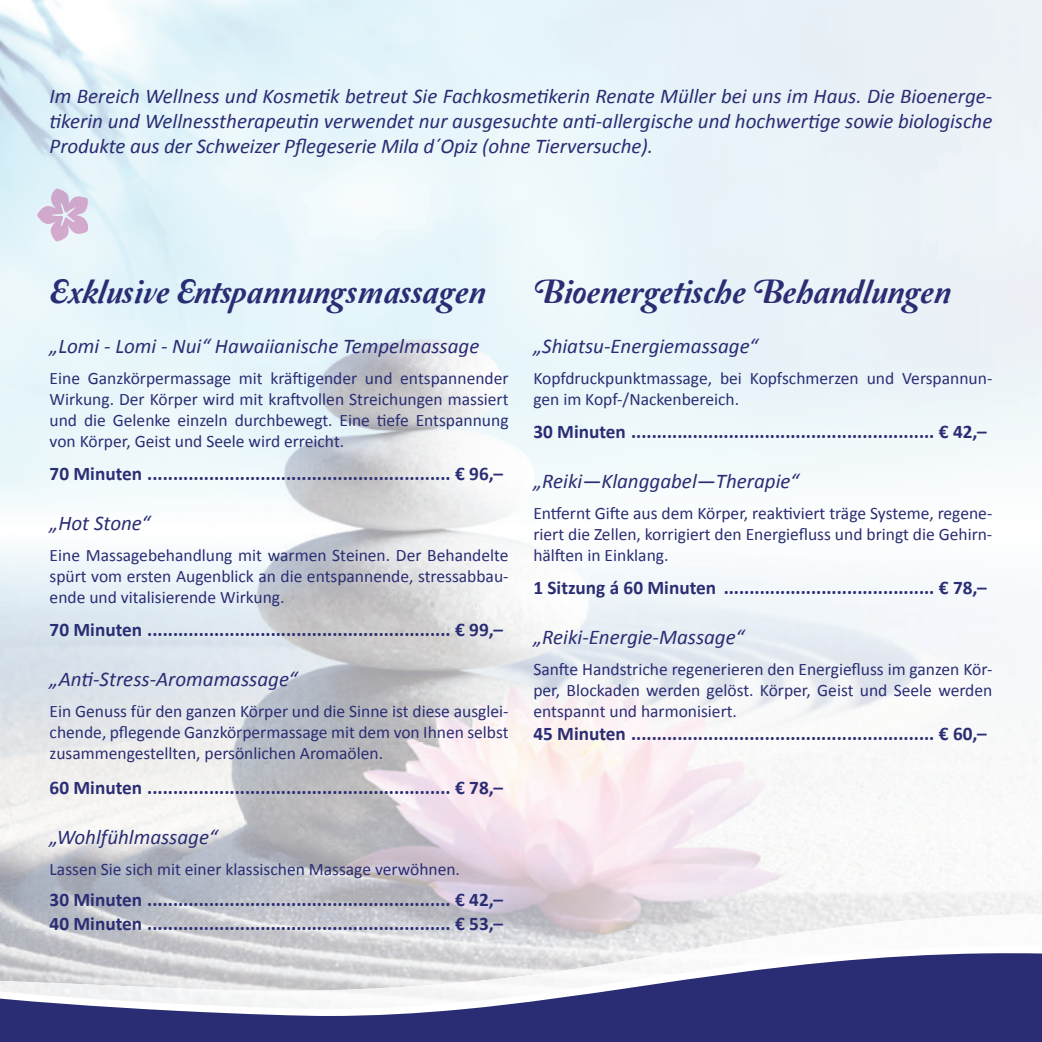
<style>
.page{position:relative;width:1042px;height:1042px;background:#fff}
.page>*{position:absolute;margin:0;border:0;box-sizing:border-box;transform-origin:0 0}
.t1{font:35px "Amperzand";color:#2a2d73}
.t2{font:italic 21px/25.2px "Calibri";color:#2a2d73;text-align:justify}
.t3{font:700 19.25px/24.5px "Calibri";color:#2a2d73}
.t4{font:17.5px/21px "Calibri";color:#2a2d73;text-align:justify}
</style>
<div class="page">
<img style="left:0;top:929px;width:613px;height:15px">
<svg style="left:0;top:944px;width:1042px;height:98px;fill:#2a2d73"></svg>
<img style="left:37px;top:189px;width:53px;height:52px">
<p class="t2" style="left:50px;top:82px;width:944px">Im Bereich Wellness und Kosmetik betreut Sie Fachkosmetikerin Renate Müller bei uns im Haus. Die Bioenerge&shy;tikerin und Wellnesstherapeutin verwendet nur ausgesuchte anti-allergische und hochwertige sowie biologische Produkte aus der Schweizer Pflegeserie Mila d´Opiz (ohne Tierversuche).</p>
<h1 class="t1" style="left:50px;top:273px;width:437px">Exklusive Entspannungsmassagen</h1>
<p class="t2" style="left:50px;top:332px;width:431px">„Lomi - Lomi - Nui“ Hawaiianische Tempelmassage</p>
<p class="t4" style="left:50px;top:367px;width:460px">Eine Ganzkörpermassage mit kräftigender und entspannender Wirkung. Der Körper wird mit kraftvollen Streichungen massiert und die Gelenke einzeln durchbewegt. Eine tiefe Entspannung von Körper, Geist und Seele wird erreicht.</p>
<p class="t3" style="left:50px;top:460px;width:455px">70 Minuten ........................................................... € 96,–</p>
<p class="t2" style="left:50px;top:509px;width:102px">„Hot Stone“</p>
<p class="t4" style="left:50px;top:544px;width:460px">Eine Massagebehandlung mit warmen Steinen. Der Behandelte spürt vom ersten Augenblick an die entspannende, stressabbau&shy;ende und vitalisierende Wirkung.</p>
<p class="t3" style="left:50px;top:616px;width:455px">70 Minuten ........................................................... € 99,–</p>
<p class="t2" style="left:50px;top:665px;width:249px">„Anti-Stress-Aromamassage“</p>
<p class="t4" style="left:50px;top:699px;width:460px">Ein Genuss für den ganzen Körper und die Sinne ist diese ausglei&shy;chende, pflegende Ganzkörpermassage mit dem von Ihnen selbst zusammengestellten, persönlichen Aromaölen.</p>
<p class="t3" style="left:50px;top:774px;width:455px">60 Minuten ........................................................... € 78,–</p>
<p class="t2" style="left:50px;top:823px;width:169px">„Wohlfühlmassage“</p>
<p class="t4" style="left:50px;top:858px;width:412px">Lassen Sie sich mit einer klassischen Massage verwöhnen.</p>
<p class="t3" style="left:50px;top:886px;width:455px">30 Minuten ........................................................... € 42,–<br>40 Minuten ........................................................... € 53,–</p>
<h1 class="t1" style="left:533px;top:273px;width:418px">Bioenergetische Behandlungen</h1>
<p class="t2" style="left:533px;top:332px;width:226px">„Shiatsu-Energiemassage“</p>
<p class="t4" style="left:533px;top:367px;width:460px">Kopfdruckpunktmassage, bei Kopfschmerzen und Verspannun&shy;gen im Kopf-/Nackenbereich.</p>
<p class="t3" style="left:533px;top:418px;width:455px">30 Minuten ........................................................... € 42,–</p>
<p class="t2" style="left:533px;top:467px;width:267px">„Reiki—Klanggabel—Therapie“</p>
<p class="t4" style="left:533px;top:502px;width:460px">Entfernt Gifte aus dem Körper, reaktiviert träge Systeme, regene&shy;riert die Zellen, korrigiert den Energiefluss und bringt die Gehirn&shy;hälften in Einklang.</p>
<p class="t3" style="left:533px;top:574px;width:455px">1 Sitzung á 60 Minuten ......................................... € 78,–</p>
<p class="t2" style="left:533px;top:623px;width:212px">„Reiki-Energie-Massage“</p>
<p class="t4" style="left:533px;top:657px;width:460px">Sanfte Handstriche regenerieren den Energiefluss im ganzen Kör&shy;per, Blockaden werden gelöst. Körper, Geist und Seele werden entspannt und harmonisiert.</p>
<p class="t3" style="left:533px;top:720px;width:455px">45 Minuten ........................................................... € 60,–</p>
</div>
